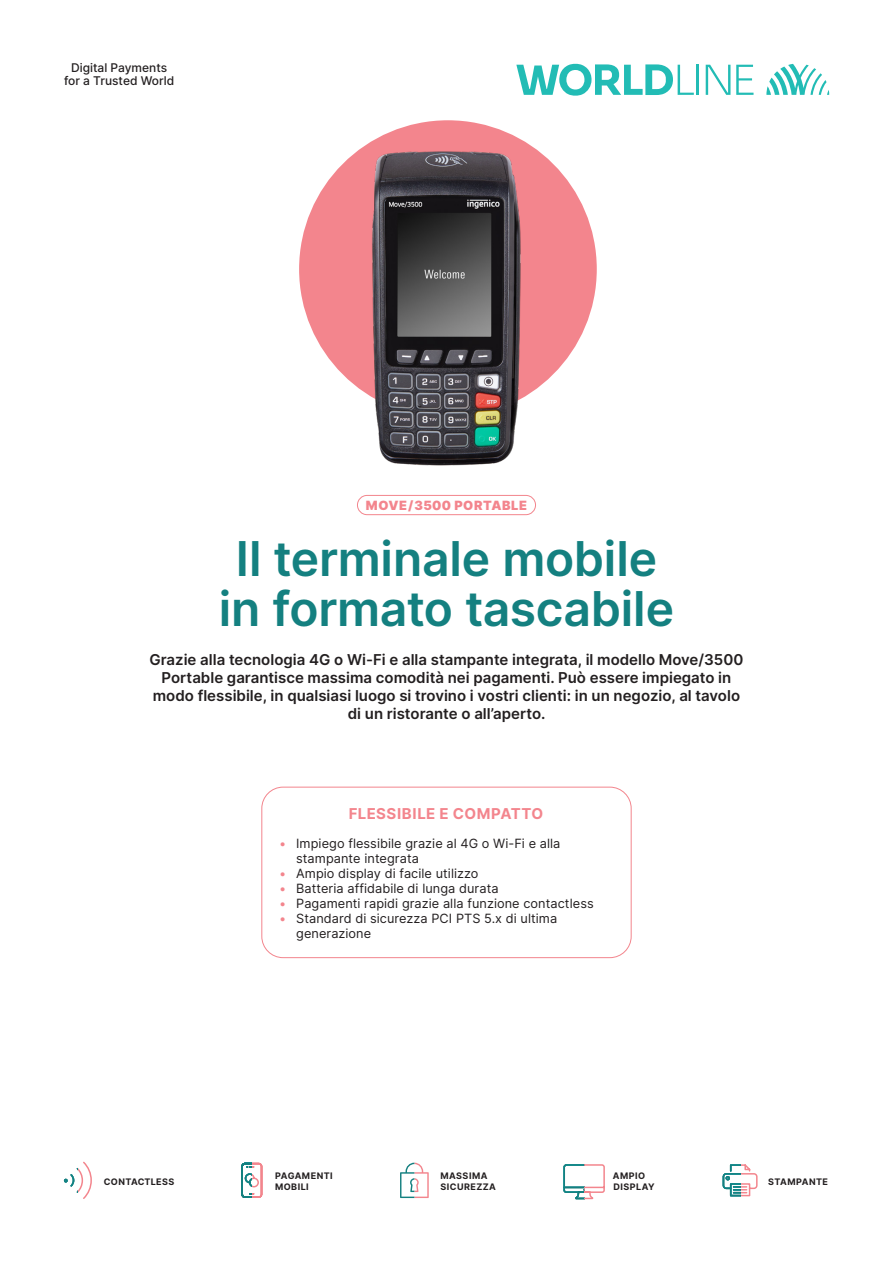
<style>
.page{position:relative;width:893px;height:1263px;background:#fff}
.page>*{position:absolute;margin:0;border:0;box-sizing:border-box;transform-origin:0 0}
.t1{font:600 48px/49.5px "Inter";letter-spacing:-.005em;color:#148080;text-align:center}
.t2{font:600 15px/18px "Inter";color:#231f20;text-align:center}
.t3{font:700 15px "Inter";letter-spacing:.025em;color:#f3858d}
.t4{font:12.75px/15px "Inter";letter-spacing:.005em;color:#231f20}
.t5{font:900 12.75px "Inter";letter-spacing:.04em;color:#f3858d}
.t6{font:500 12px/12.8px "Inter";color:#231f20;text-align:center}
.t7{font:700 9px/10.5px "Inter";letter-spacing:.045em;color:#231f20}
.s1{color:#f3858d}
</style>
<div class="page">
<div style="left:299px;top:120px;width:298px;height:298px;background:#f3858d;border-radius:50%"></div>
<svg style="left:766px;top:64px;width:63px;height:31px"></svg>
<hr style="left:697px;top:65px;width:2px;height:30px;background:#22bcb5">
<svg style="left:736px;top:65px;width:17px;height:30px"></svg>
<svg style="left:706px;top:65px;width:24px;height:30px"></svg>
<svg style="left:516px;top:64px;width:178px;height:32px"></svg>
<div style="left:261px;top:787px;width:370px;height:171px;border:1px solid #f3858d;border-radius:21px"></div>
<div style="left:357px;top:495px;width:179px;height:20px;border:1px solid #f3858d;border-radius:10px"></div>
<svg style="left:64px;top:1161px;width:28px;height:38px"></svg>
<img style="left:370px;top:151px;width:153px;height:315px">
<svg style="left:241px;top:1163px;width:21px;height:35px"></svg>
<svg style="left:400px;top:1163px;width:29px;height:35px"></svg>
<svg style="left:722px;top:1164px;width:36px;height:32px"></svg>
<svg style="left:563px;top:1164px;width:42px;height:35px"></svg>
<p class="t6" style="left:64px;top:61px;width:112px">Digital Payments for a Trusted World</p>
<p class="t5" style="left:366px;top:496px;width:163px">MOVE / 3500 PORTABLE</p>
<h1 class="t1" style="left:219px;top:533px;width:457px">Il terminale mobile in formato tascabile</h1>
<p class="t2" style="left:150px;top:650px;width:595px">Grazie alla tecnologia 4G o Wi-Fi e alla stampante integrata, il modello Move/3500<br>Portable garantisce massima comodità nei pagamenti. Può essere impiegato in modo flessibile, in qualsiasi luogo si trovino i vostri clienti: in un negozio, al tavolo di un ristorante o all’aperto.</p>
<p class="t3" style="left:349px;top:803px;width:196px">FLESSIBILE E COMPATTO</p>
<p class="t4" style="left:296px;top:835px;width:266px;text-indent:-17px"><span class="s1">•</span> Impiego flessibile grazie al 4G o Wi-Fi e alla stampante integrata</p>
<p class="t4" style="left:279px;top:865px;width:201px"><span class="s1">•</span> Ampio display di facile utilizzo</p>
<p class="t4" style="left:279px;top:880px;width:221px"><span class="s1">•</span> Batteria affidabile di lunga durata</p>
<p class="t4" style="left:279px;top:895px;width:316px"><span class="s1">•</span> Pagamenti rapidi grazie alla funzione contactless</p>
<p class="t4" style="left:296px;top:910px;width:263px;text-indent:-17px"><span class="s1">•</span> Standard di sicurezza PCI PTS 5.x di ultima generazione</p>
<p class="t7" style="left:104px;top:1176px;width:72px">CONTACTLESS</p>
<p class="t7" style="left:275px;top:1171px;width:59px">PAGAMENTI<br>MOBILI</p>
<p class="t7" style="left:440px;top:1171px;width:57px">MASSIMA<br>SICUREZZA</p>
<p class="t7" style="left:768px;top:1176px;width:61px">STAMPANTE</p>
<p class="t7" style="left:613px;top:1171px;width:43px">AMPIO<br>DISPLAY</p>
</div>
